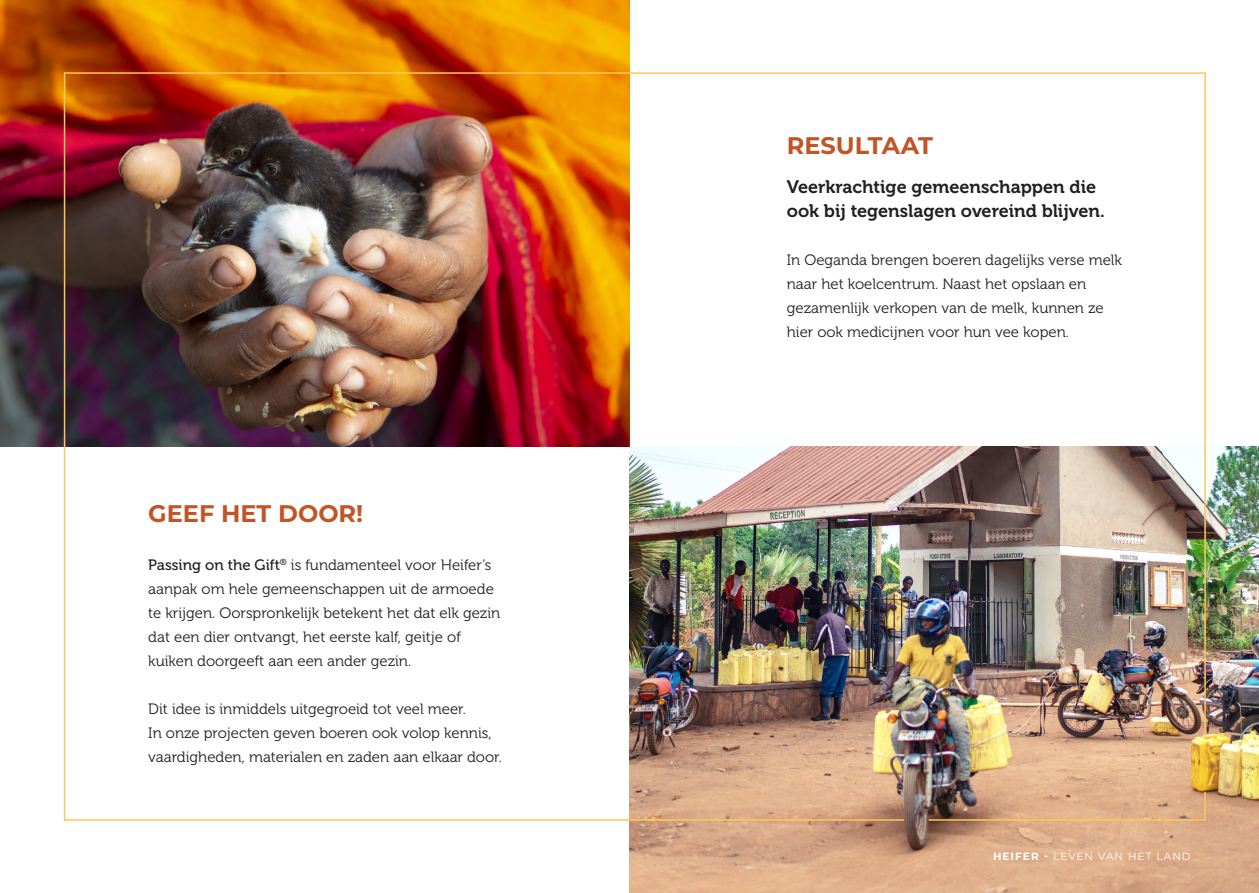
<style>
.page{position:relative;width:1259px;height:893px;background:#fff}
.page>*{position:absolute;margin:0;border:0;box-sizing:border-box;transform-origin:0 0}
.t1{font:700 24px "Montserrat";color:#c25426}
.t2{font:18px/24px "Museo 700";color:#231f20}
.t3{font:15px/24px "Museo 300";color:#231f20}
.t4{font:10.5px "Montserrat";letter-spacing:.1em;color:#fff}
.s1{font-family:"Museo 500"}
.s2{font-weight:700}
</style>
<div class="page">
<img style="left:629px;top:446px;width:630px;height:447px">
<img style="left:0;top:0;width:629px;height:446px">
<img style="left:63px;top:72px;width:1143px;height:749px">
<p class="t1" style="left:148px;top:497px;width:216px">GEEF HET DOOR!</p>
<p class="t3" style="left:148px;top:553px;width:353px"><span class="s1">Passing on the Gift</span><sup>®</sup> is fundamenteel voor Heifer’s aanpak om hele gemeenschappen uit de armoede te krijgen. Oorspronkelijk betekent het dat elk gezin dat een dier ontvangt, het eerste kalf, geitje of kuiken doorgeeft aan een ander gezin.</p>
<p class="t3" style="left:148px;top:697px;width:355px">Dit idee is inmiddels uitgegroeid tot veel meer.<br>In onze projecten geven boeren ook volop kennis, vaardigheden, materialen en zaden aan elkaar door.</p>
<p class="t1" style="left:787px;top:129px;width:148px">RESULTAAT</p>
<p class="t2" style="left:787px;top:175px;width:319px">Veerkrachtige gemeenschappen die ook bij tegenslagen overeind blijven.</p>
<p class="t3" style="left:787px;top:248px;width:337px">In Oeganda brengen boeren dagelijks verse melk naar het koelcentrum. Naast het opslaan en gezamenlijk verkopen van de melk, kunnen ze hier ook medicijnen voor hun vee kopen.</p>
<p class="t4" style="left:993px;top:850px;width:199px"><span class="s2">HEIFER -</span> LEVEN VAN HET LAND</p>
</div>
